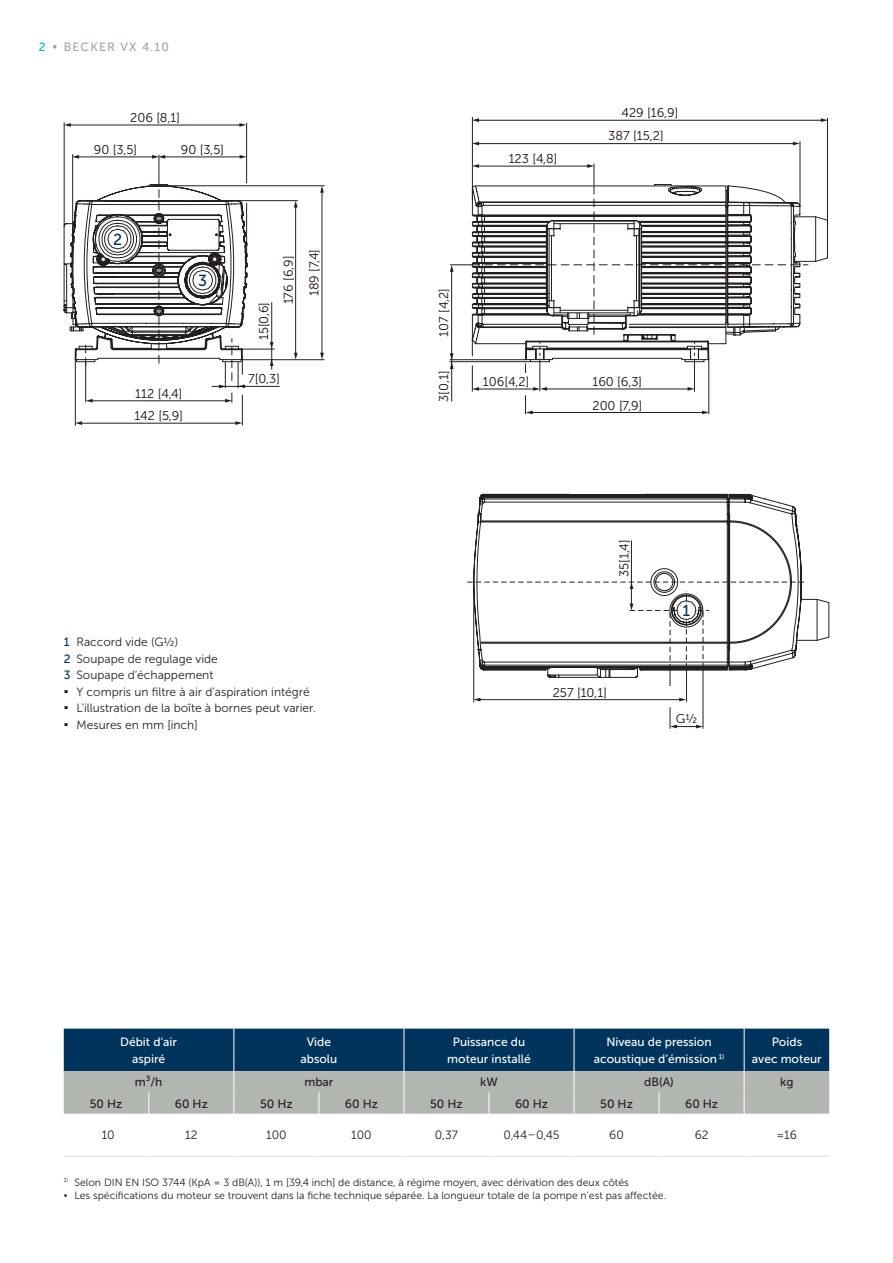
<style>
.page{position:relative;width:893px;height:1263px;background:#fff}
.page>*{position:absolute;margin:0;border:0;box-sizing:border-box;transform-origin:0 0}
.t1{font:15.9px "Museo Sans 500";color:#00345c}
.t2{font:700 13.5px/16.5px "Verdana";color:#231f20;text-align:justify}
.t3{font:12.75px/24.6px "Museo Sans 300";color:#1b0f09}
.t4{font:12px/16.5px "Museo Sans 300";color:#231f20}
.t5{font:12px/16.5px "Museo Sans 500";color:#fff;text-align:center}
.t6{font:12px "Museo Sans 500";color:#231f20}
.t7{font:12px "Museo Sans 500";letter-spacing:.1em;color:#9fa8a0}
.t8{font:12px/16.5px "Museo Sans 500";color:#00345c;text-align:justify}
.t9{font:10.5px/13.5px "Museo Sans 300";color:#231f20}
.t10{font:700 10.5px "Verdana";color:#231f20}
.t11{font:6.15px "Museo Sans 300";color:#231f20}
.s1{color:#00b7c7}
</style>
<div class="page">
<hr style="left:472px;top:117px;width:1px;height:98px;background:#231f20">
<hr style="left:64px;top:122px;width:1px;height:104px;background:#231f20">
<hr style="left:72px;top:154px;width:1px;height:70px;background:#231f20">
<hr style="left:246px;top:123px;width:1px;height:60px;background:#231f20">
<hr style="left:70px;top:125px;width:171px;height:1px;background:#231f20">
<svg style="left:64px;top:123px;width:7px;height:4px"></svg>
<svg style="left:239px;top:123px;width:7px;height:4px"></svg>
<hr style="left:75px;top:360px;width:1px;height:66px;background:#231f20">
<hr style="left:242px;top:395px;width:1px;height:30px;background:#231f20">
<hr style="left:81px;top:423px;width:156px;height:1px;background:#231f20">
<svg style="left:75px;top:421px;width:7px;height:4px"></svg>
<svg style="left:235px;top:421px;width:7px;height:4px"></svg>
<hr style="left:800px;top:141px;width:1px;height:66px;background:#231f20">
<hr style="left:827px;top:118px;width:1px;height:102px;background:#231f20">
<hr style="left:478px;top:143px;width:316px;height:1px;background:#231f20">
<svg style="left:472px;top:142px;width:7px;height:3px"></svg>
<svg style="left:793px;top:142px;width:7px;height:3px"></svg>
<hr style="left:478px;top:120px;width:344px;height:1px;background:#231f20">
<svg style="left:472px;top:118px;width:7px;height:4px"></svg>
<svg style="left:821px;top:118px;width:6px;height:4px"></svg>
<svg style="left:64px;top:155px;width:752px;height:259px"></svg>
<svg style="left:473px;top:494px;width:356px;height:147px"></svg>
<hr style="left:473px;top:579px;width:1px;height:123px;background:#231f20">
<hr style="left:686px;top:669px;width:1px;height:33px;background:#231f20">
<hr style="left:479px;top:699px;width:201px;height:1px;background:#231f20">
<svg style="left:474px;top:698px;width:6px;height:3px"></svg>
<svg style="left:679px;top:698px;width:7px;height:3px"></svg>
<hr style="left:703px;top:669px;width:1px;height:60px;background:#231f20">
<svg style="left:670px;top:707px;width:33px;height:22px"></svg>
<svg style="left:467px;top:568px;width:338px;height:118px"></svg>
<div style="left:655px;top:573px;width:18px;height:18px;border:1px solid #231f20;border-radius:50%"></div>
<div style="left:195px;top:272px;width:15px;height:16px;background:#fff;border-radius:50%"></div>
<div style="left:110px;top:231px;width:16px;height:16px;background:#fff;border-radius:50%"></div>
<div style="left:679px;top:603px;width:15px;height:15px;background:#fff;border-radius:50%"></div>
<hr style="left:631px;top:540px;width:1px;height:45px;background:#231f20">
<hr style="left:64px;top:1156px;width:85px;height:1px;background:#dee0dc">
<hr style="left:149px;top:1156px;width:85px;height:1px;background:#dee0dc">
<hr style="left:234px;top:1156px;width:85px;height:1px;background:#dee0dc">
<hr style="left:319px;top:1156px;width:85px;height:1px;background:#dee0dc">
<hr style="left:404px;top:1156px;width:85px;height:1px;background:#dee0dc">
<hr style="left:489px;top:1156px;width:85px;height:1px;background:#dee0dc">
<hr style="left:574px;top:1156px;width:85px;height:1px;background:#dee0dc">
<hr style="left:659px;top:1156px;width:85px;height:1px;background:#dee0dc">
<hr style="left:744px;top:1156px;width:85px;height:1px;background:#dee0dc">
<svg style="left:64px;top:1028px;width:765px;height:86px;background:#5b7788"></svg>
<p class="t7" style="left:39px;top:40px;width:132px"><span class="s1">2</span> • BECKER VX 4.10</p>
<p class="t3" style="left:130px;top:105px;width:51px">206 [8,1]</p>
<p class="t3" style="left:94px;top:137px;width:45px">90 [3,5]</p>
<p class="t3" style="left:181px;top:137px;width:45px">90 [3,5]</p>
<h1 class="t1" style="left:113px;top:230px;width:11px">2</h1>
<h1 class="t1" style="left:198px;top:272px;width:11px">3</h1>
<p class="t3" style="left:134px;top:382px;width:50px;line-height:22.2px">112 [4,4]<br>142 [5,9]</p>
<p class="t3" style="left:252px;top:304px;width:50px;text-indent:-36px;rotate:-90deg">15[0,6]<br>176 [6,9]</p>
<p class="t3" style="left:302px;top:296px;width:49px;rotate:-90deg">189 [7,4]</p>
<p class="t3" style="left:248px;top:367px;width:33px">7[0,3]</p>
<p class="t4" style="left:77px;top:634px;width:241px">Raccord vide (G½)<br>Soupape de regulage vide<br>Soupape d‘échappement<br>Y compris un filtre à air d'aspiration intégré<br>L'illustration de la boîte à bornes peut varier.<br>Mesures en mm [inch]</p>
<p class="t8" style="left:64px;top:634px;width:8px">1<br>2<br>3</p>
<p class="t2" style="left:64px;top:682px;width:6px">▪ ▪ ▪</p>
<p class="t3" style="left:509px;top:146px;width:50px">123 [4,8]</p>
<p class="t3" style="left:621px;top:101px;width:58px">429 [16,9]</p>
<p class="t3" style="left:608px;top:124px;width:57px">387 [15,2]</p>
<p class="t3" style="left:432px;top:337px;width:50px;rotate:-90deg">107 [4,2]</p>
<p class="t3" style="left:432px;top:402px;width:33px;rotate:-90deg">3[0,1]</p>
<p class="t3" style="left:483px;top:369px;width:48px">106[4,2]</p>
<p class="t3" style="left:592px;top:370px;width:52px;line-height:23.4px">160 [6,3]<br>200 [7,9]</p>
<p class="t3" style="left:612px;top:577px;width:39px;rotate:-90deg">35[1,4]</p>
<p class="t3" style="left:553px;top:680px;width:56px">257 [10,1]</p>
<h1 class="t1" style="left:682px;top:602px;width:9px">1</h1>
<p class="t3" style="left:676px;top:706px;width:23px">G½</p>
<p class="t5" style="left:120px;top:1034px;width:58px">Débit d‘air aspiré</p>
<p class="t5" style="left:301px;top:1034px;width:38px">Vide absolu</p>
<p class="t5" style="left:447px;top:1034px;width:85px">Puissance du moteur installé</p>
<p class="t5" style="left:594px;top:1034px;width:132px">Niveau de pression acoustique d‘émission <sup>1)</sup></p>
<p class="t5" style="left:752px;top:1034px;width:71px">Poids<br>avec moteur</p>
<p class="t6" style="left:135px;top:1075px;width:29px">m³/h</p>
<p class="t6" style="left:304px;top:1075px;width:31px">mbar</p>
<p class="t6" style="left:480px;top:1075px;width:19px">kW</p>
<p class="t6" style="left:644px;top:1075px;width:31px">dB(A)</p>
<p class="t6" style="left:780px;top:1075px;width:15px">kg</p>
<p class="t6" style="left:90px;top:1097px;width:34px">50 Hz</p>
<p class="t6" style="left:175px;top:1097px;width:35px">60 Hz</p>
<p class="t6" style="left:260px;top:1097px;width:34px">50 Hz</p>
<p class="t6" style="left:345px;top:1097px;width:35px">60 Hz</p>
<p class="t6" style="left:430px;top:1097px;width:34px">50 Hz</p>
<p class="t6" style="left:515px;top:1097px;width:35px">60 Hz</p>
<p class="t6" style="left:600px;top:1097px;width:34px">50 Hz</p>
<p class="t6" style="left:685px;top:1097px;width:35px">60 Hz</p>
<p class="t4" style="left:102px;top:1127px;width:15px">10</p>
<p class="t4" style="left:185px;top:1127px;width:14px">12</p>
<p class="t4" style="left:266px;top:1127px;width:22px">100</p>
<p class="t4" style="left:351px;top:1127px;width:22px">100</p>
<p class="t4" style="left:435px;top:1127px;width:25px">0,37</p>
<p class="t4" style="left:504px;top:1127px;width:57px">0,44–0,45</p>
<p class="t4" style="left:609px;top:1127px;width:16px">60</p>
<p class="t4" style="left:695px;top:1127px;width:15px">62</p>
<p class="t4" style="left:777px;top:1127px;width:22px">≈16</p>
<p class="t11" style="left:64px;top:1177px;width:6px">1)</p>
<p class="t10" style="left:64px;top:1188px;width:5px">▪</p>
<p class="t9" style="left:74px;top:1175px;width:593px">Selon DIN EN ISO 3744 (KpA = 3 dB(A)), 1 m [39,4 inch] de distance, à régime moyen, avec dérivation des deux côtés<br>Les spécifications du moteur se trouvent dans la fiche technique séparée. La longueur totale de la pompe n'est pas affectée.</p>
</div>
